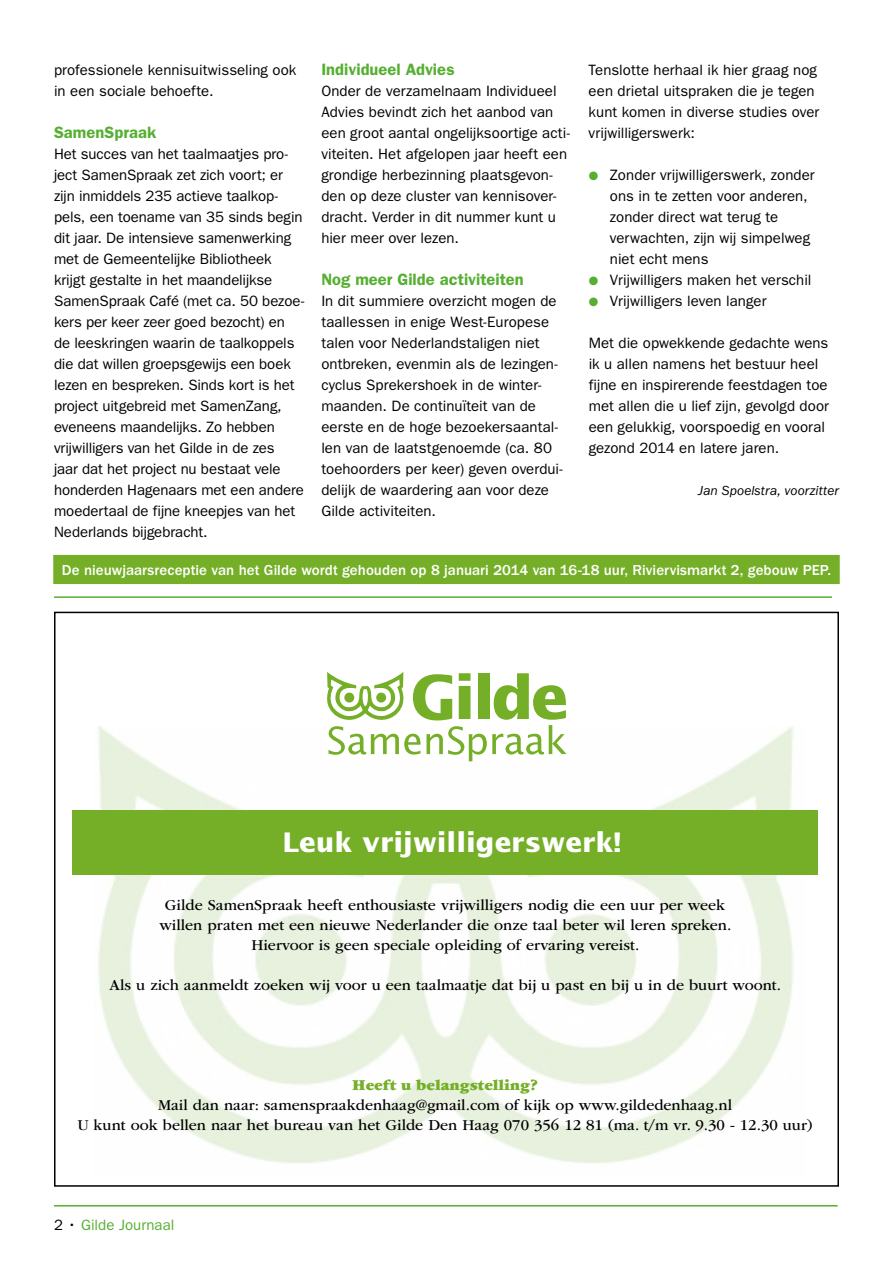
<style>
.page{position:relative;width:893px;height:1263px;background:#fff}
.page>*{position:absolute;margin:0;border:0;box-sizing:border-box;transform-origin:0 0}
.t1{font:700 27px "Lucida Sans Std";color:#fff}
.t2{font:600 16.5px "ITC Franklin Gothic Std";color:#56af31}
.t3{font:15.75px/20px "ITC Garamond Std";color:#000;text-align:center}
.t4{font:15.75px "ITC Garamond Std Ult";color:#74af27}
.t5{font:15px/21px "ITC Franklin Gothic Std";color:#000}
.t6{font:500 15px "ITC Franklin Gothic Std";color:#fff}
.t7{font:15px "ITC Franklin Gothic Std";letter-spacing:.005em;color:#56af31}
.t8{font:italic 13.5px "ITC Franklin Gothic Std";letter-spacing:.01em;color:#000}
.s1{color:#56af31}
.s2{color:#000}
</style>
<div class="page">
<hr style="left:54px;top:1205px;width:784px;height:1px;background:#56af31">
<hr style="left:54px;top:596px;width:778px;height:2px;background:#56af31">
<img style="left:98px;top:726px;width:696px;height:438px">
<svg style="left:326px;top:672px;width:240px;height:89px"></svg>
<div style="left:72px;top:810px;width:746px;height:65px;background:#74af27"></div>
<div style="left:54px;top:556px;width:785px;height:27px;background:#74af27"></div>
<div style="left:53px;top:555px;width:787px;height:29px;border:2px solid #74af27"></div>
<p class="t5" style="left:54px;top:60px;width:244px">professionele kennisuitwisseling ook in een sociale behoefte.</p>
<p class="t2" style="left:54px;top:123px;width:104px">SamenSpraak</p>
<p class="t5" style="left:54px;top:144px;width:252px">Het succes van het taalmaatjes pro&shy;ject SamenSpraak zet zich voort; er zijn inmiddels 235 actieve taalkop&shy;pels, een toename van 35 sinds begin dit jaar. De intensieve samenwerking met de Gemeentelijke Bibliotheek krijgt gestalte in het maandelijkse SamenSpraak Café (met ca. 50 bezoe&shy;kers per keer zeer goed bezocht) en de leeskringen waarin de taalkoppels die dat willen groepsgewijs een boek lezen en bespreken. Sinds kort is het project uitgebreid met SamenZang, eveneens maandelijks. Zo hebben vrijwilligers van het Gilde in de zes<br>jaar dat het project nu bestaat vele honderden Hagenaars met een andere moedertaal de fijne kneepjes van het Nederlands bijgebracht.</p>
<p class="t2" style="left:321px;top:60px;width:135px">Individueel Advies</p>
<p class="t5" style="left:321px;top:81px;width:250px">Onder de verzamelnaam Individueel Advies bevindt zich het aanbod van een groot aantal ongelijksoortige acti&shy;viteiten. Het afgelopen jaar heeft een grondige herbezinning plaatsgevon&shy;den op deze cluster van kennisover&shy;dracht. Verder in dit nummer kunt u hier meer over lezen.</p>
<p class="t2" style="left:321px;top:270px;width:204px">Nog meer Gilde activiteiten</p>
<p class="t5" style="left:321px;top:291px;width:243px">In dit summiere overzicht mogen de taallessen in enige West-Europese talen voor Nederlandstaligen niet ontbreken, evenmin als de lezingen&shy;cyclus Sprekershoek in de winter&shy;maanden. De continuïteit van de eerste en de hoge bezoekersaantal&shy;len van de laatstgenoemde (ca. 80 toehoorders per keer) geven overdui&shy;delijk de waardering aan voor deze Gilde activiteiten.</p>
<p class="t5" style="left:589px;top:60px;width:232px">Tenslotte herhaal ik hier graag nog een drietal uitspraken die je tegen kunt komen in diverse studies over vrijwilligerswerk:</p>
<p class="t5" style="left:610px;top:165px;width:206px;text-indent:-21px"><span class="s1">●</span> Zonder vrijwilligerswerk, zonder ons in te zetten voor anderen, zonder direct wat terug te verwachten, zijn wij simpelweg niet echt mens</p>
<p class="t5" style="left:589px;top:270px;width:224px"><span class="s1">●</span> Vrijwilligers maken het verschil</p>
<p class="t5" style="left:589px;top:291px;width:179px"><span class="s1">●</span> Vrijwilligers leven langer</p>
<p class="t5" style="left:589px;top:333px;width:242px">Met die opwekkende gedachte wens ik u allen namens het bestuur heel fijne en inspirerende feestdagen toe met allen die u lief zijn, gevolgd door een gelukkig, voorspoedig en vooral gezond 2014 en latere jaren.</p>
<p class="t8" style="left:698px;top:483px;width:142px">Jan Spoelstra, voorzitter</p>
<p class="t6" style="left:62px;top:561px;width:771px">De nieuwjaarsreceptie van het Gilde wordt gehouden op 8 januari 2014 van 16-18 uur, Riviervismarkt 2, gebouw PEP.</p>
<h1 class="t1" style="left:282px;top:827px;width:340px">Leuk vrijwilligerswerk!</h1>
<p class="t3" style="left:159px;top:895px;width:573px">Gilde SamenSpraak heeft enthousiaste vrijwilligers nodig die een uur per week willen praten met een nieuwe Nederlander die onze taal beter wil leren spreken.<br>Hiervoor is geen speciale opleiding of ervaring vereist.</p>
<p class="t3" style="left:110px;top:975px;width:673px">Als u zich aanmeldt zoeken wij voor u een taalmaatje dat bij u past en bij u in de buurt woont.</p>
<p class="t4" style="left:352px;top:1076px;width:187px">Heeft u belangstelling?</p>
<p class="t3" style="left:77px;top:1095px;width:737px">Mail dan naar: samenspraakdenhaag@gmail.com of kijk op www.gildedenhaag.nl<br>U kunt ook bellen naar het bureau van het Gilde Den Haag 070 356 12 81 (ma. t/m vr. 9.30 - 12.30 uur)</p>
<p class="t7" style="left:54px;top:1216px;width:122px"><span class="s2">2 •</span> Gilde Journaal</p>
</div>
